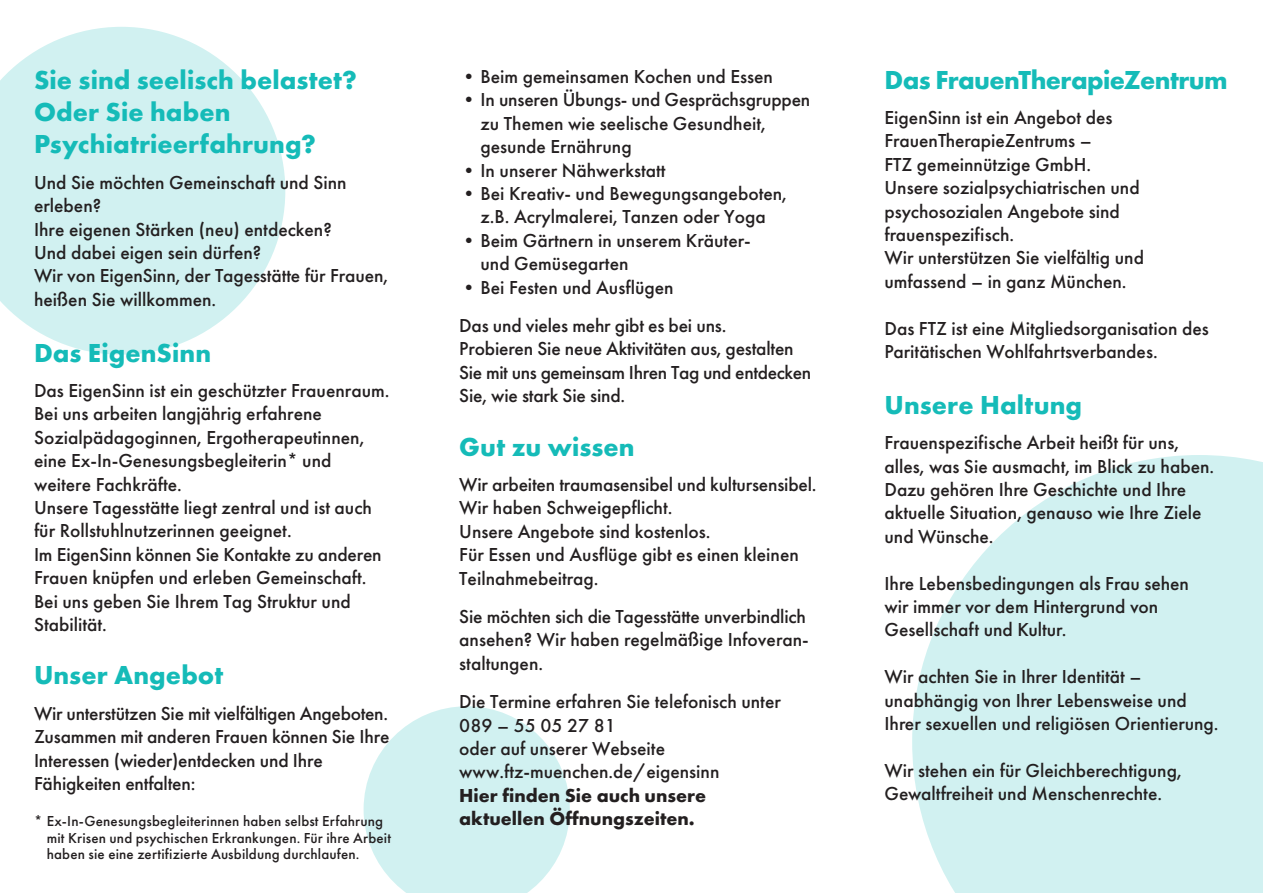
<style>
.page{position:relative;width:1263px;height:893px;background:#fff}
.page>*{position:absolute;margin:0;border:0;box-sizing:border-box;transform-origin:0 0}
.t1{font:700 27px/32.4px "Futura PT";letter-spacing:.005em;color:#15bbb8}
.t2{font:700 27px "Futura PT";letter-spacing:-.02em;color:#15bbb8}
.t3{font:500 19.5px/23.4px "Futura PT";color:#231f20}
.t4{font:700 19.5px/23.4px "Futura PT";color:#231f20}
.t5{font:500 15px/16.5px "Futura PT";letter-spacing:.01em;color:#231f20}
</style>
<div class="page">
<svg style="left:912px;top:455px;width:351px;height:438px;background:#d6f2f2"></svg>
<svg style="left:364px;top:706px;width:206px;height:187px"></svg>
<svg style="left:0;top:27px;width:285px;height:328px;fill:#d1f1f1"></svg>
<h1 class="t1" style="left:34px;top:63px;width:325px">Sie sind seelisch belastet?<br>Oder Sie haben<br>Psychiatrieerfahrung?</h1>
<p class="t3" style="left:34px;top:171px;width:355px">Und Sie möchten Gemeinschaft und Sinn erleben?<br>Ihre eigenen Stärken (neu) entdecken?<br>Und dabei eigen sein dürfen?<br>Wir von EigenSinn, der Tagesstätte für Frauen, heißen Sie willkommen.</p>
<h1 class="t1" style="left:34px;top:336px;width:179px">Das EigenSinn</h1>
<p class="t3" style="left:34px;top:379px;width:357px">Das EigenSinn ist ein geschützter Frauenraum.<br>Bei uns arbeiten langjährig erfahrene Sozialpädagoginnen, Ergotherapeutinnen, eine Ex-In-Genesungsbegleiterin* und weitere Fachkräfte.<br>Unsere Tagesstätte liegt zentral und ist auch für Rollstuhlnutzerinnen geeignet.<br>Im EigenSinn können Sie Kontakte zu anderen Frauen knüpfen und erleben Gemeinschaft.<br>Bei uns geben Sie Ihrem Tag Struktur und Stabilität.</p>
<h1 class="t1" style="left:34px;top:659px;width:191px">Unser Angebot</h1>
<p class="t3" style="left:34px;top:702px;width:357px">Wir unterstützen Sie mit vielfältigen Angeboten.<br>Zusammen mit anderen Frauen können Sie Ihre Interessen (wieder)entdecken und Ihre Fähigkeiten entfalten:</p>
<p class="t5" style="left:47px;top:813px;width:346px;text-indent:-13px">* Ex-In-Genesungsbegleiterinnen haben selbst Erfahrung mit Krisen und psychischen Erkrankungen. Für ihre Arbeit haben sie eine zertifizierte Ausbildung durchlaufen.</p>
<p class="t3" style="left:459px;top:65px;width:315px">•Beim gemeinsamen Kochen und Essen</p>
<p class="t3" style="left:480px;top:88px;width:331px;text-indent:-21px">•In unseren Übungs- und Gesprächsgruppen zu Themen wie seelische Gesundheit, gesunde Ernährung</p>
<p class="t3" style="left:459px;top:158px;width:208px">•In unserer Nähwerkstatt</p>
<p class="t3" style="left:459px;top:182px;width:329px;text-align:center">•Bei Kreativ- und Bewegungsangeboten, z.B. Acrylmalerei, Tanzen oder Yoga</p>
<p class="t3" style="left:480px;top:229px;width:272px;text-indent:-21px">•Beim Gärtnern in unserem Kräuter&shy;und Gemüsegarten</p>
<p class="t3" style="left:459px;top:268px;width:269px;line-height:38.4px">•Bei Festen und Ausflügen<br>Das und vieles mehr gibt es bei uns.</p>
<p class="t3" style="left:459px;top:337px;width:353px">Probieren Sie neue Aktivitäten aus, gestalten<br>Sie mit uns gemeinsam Ihren Tag und entdecken<br>Sie, wie stark Sie sind.</p>
<h1 class="t1" style="left:459px;top:430px;width:177px">Gut zu wissen</h1>
<p class="t3" style="left:459px;top:473px;width:359px">Wir arbeiten traumasensibel und kultursensibel.<br>Wir haben Schweigepflicht.<br>Unsere Angebote sind kostenlos.<br>Für Essen und Ausflüge gibt es einen kleinen Teilnahmebeitrag.</p>
<p class="t3" style="left:459px;top:605px;width:351px">Sie möchten sich die Tagesstätte unverbindlich ansehen? Wir haben regelmäßige Infoveran&shy;staltungen.</p>
<p class="t3" style="left:459px;top:690px;width:323px">Die Termine erfahren Sie telefonisch unter<br>089 – 55 05 27 81<br>oder auf unserer Webseite www.ftz-muenchen.de/eigensinn</p>
<p class="t4" style="left:459px;top:783px;width:248px">Hier finden Sie auch unsere aktuellen Öffnungszeiten.</p>
<h1 class="t2" style="left:884px;top:62px;width:345px">Das FrauenTherapieZentrum</h1>
<p class="t3" style="left:884px;top:106px;width:261px">EigenSinn ist ein Angebot des<br>FrauenTherapieZentrums –<br>FTZ gemeinnützige GmbH.<br>Unsere sozialpsychiatrischen und psychosozialen Angebote sind frauenspezifisch.<br>Wir unterstützen Sie vielfältig und umfassend – in ganz München.</p>
<p class="t3" style="left:884px;top:316px;width:326px">Das FTZ ist eine Mitgliedsorganisation des<br>Paritätischen Wohlfahrtsverbandes.</p>
<h1 class="t1" style="left:884px;top:388px;width:199px">Unsere Haltung</h1>
<p class="t3" style="left:884px;top:431px;width:331px">Frauenspezifische Arbeit heißt für uns, alles, was Sie ausmacht, im Blick zu haben.<br>Dazu gehören Ihre Geschichte und Ihre aktuelle Situation, genauso wie Ihre Ziele und Wünsche.</p>
<p class="t3" style="left:884px;top:571px;width:306px">Ihre Lebensbedingungen als Frau sehen wir immer vor dem Hintergrund von<br>Gesellschaft und Kultur.</p>
<p class="t3" style="left:884px;top:665px;width:336px">Wir achten Sie in Ihrer Identität – unabhängig von Ihrer Lebensweise und<br>Ihrer sexuellen und religiösen Orientierung.</p>
<p class="t3" style="left:884px;top:759px;width:299px">Wir stehen ein für Gleichberechtigung,<br>Gewaltfreiheit und Menschenrechte.</p>
</div>
